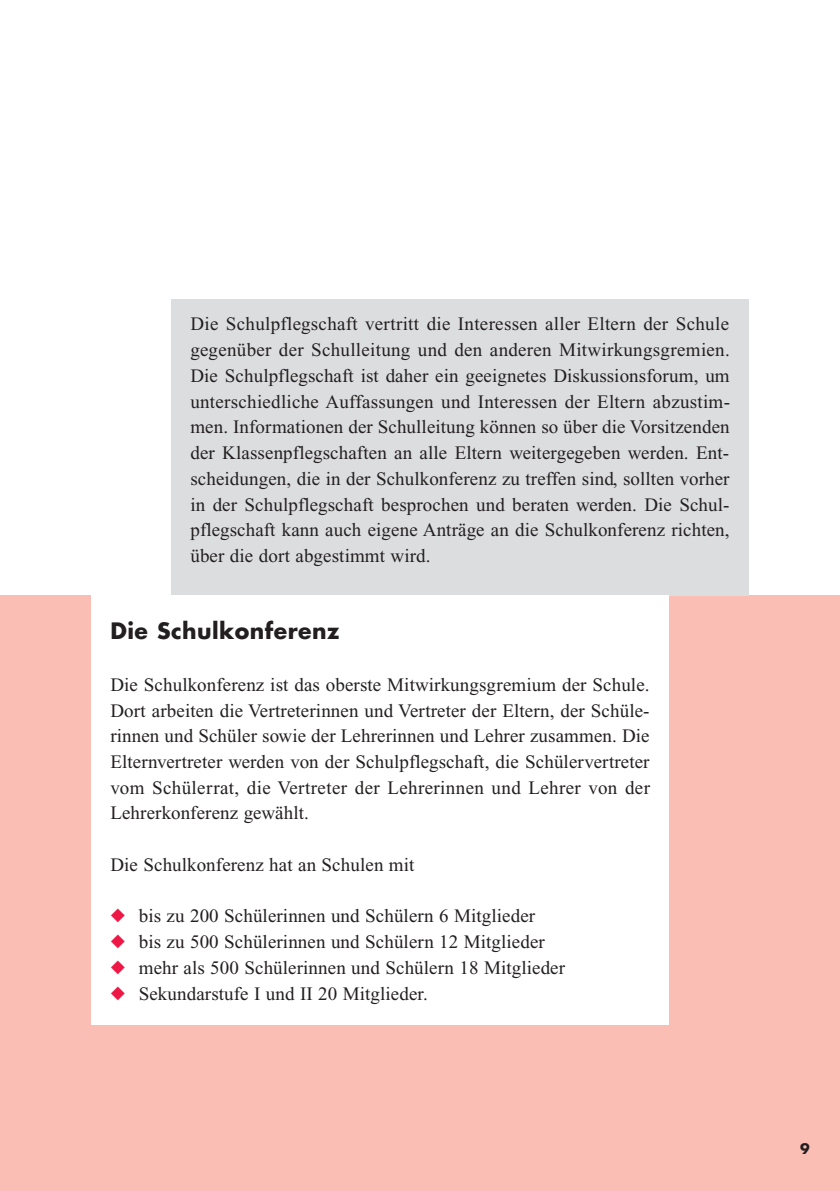
<style>
.page{position:relative;width:840px;height:1191px;background:#fff}
.page>*{position:absolute;margin:0;border:0;box-sizing:border-box;transform-origin:0 0}
.t1{font:700 22px "Futura";letter-spacing:.02em;color:#231f20}
.t2{font:19px/25.8px "Times";letter-spacing:.005em;color:#231f20;text-align:justify}
.t3{font:700 14px "Futura";color:#231f20}
.s1{color:#ed1845}
</style>
<div class="page">
<div style="left:0;top:595px;width:839px;height:596px;background:#fabeb5"></div>
<div style="left:171px;top:299px;width:577px;height:296px;background:#dcdddf"></div>
<div style="left:91px;top:595px;width:577px;height:430px;background:#fff"></div>
<p class="t2" style="left:190px;top:313px;width:540px">Die Schulpflegschaft vertritt die Interessen aller Eltern der Schule gegenüber der Schulleitung und den anderen Mitwirkungsgremien.<br>Die Schulpflegschaft ist daher ein geeignetes Diskussionsforum, um unterschiedliche Auffassungen und Interessen der Eltern abzustim&shy;men. Informationen der Schulleitung können so über die Vorsitzenden der Klassenpflegschaften an alle Eltern weitergegeben werden. Ent&shy;scheidungen, die in der Schulkonferenz zu treffen sind, sollten vorher in der Schulpflegschaft besprochen und beraten werden. Die Schul&shy;pflegschaft kann auch eigene Anträge an die Schulkonferenz richten, über die dort abgestimmt wird.</p>
<p class="t1" style="left:110px;top:621px;width:230px">Die Schulkonferenz</p>
<p class="t2" style="left:110px;top:673px;width:541px">Die Schulkonferenz ist das oberste Mitwirkungsgremium der Schule.<br>Dort arbeiten die Vertreterinnen und Vertreter der Eltern, der Schüle&shy;rinnen und Schüler sowie der Lehrerinnen und Lehrer zusammen. Die Elternvertreter werden von der Schulpflegschaft, die Schülervertreter vom Schülerrat, die Vertreter der Lehrerinnen und Lehrer von der Lehrerkonferenz gewählt.</p>
<p class="t2" style="left:110px;top:853px;width:305px">Die Schulkonferenz hat an Schulen mit</p>
<p class="t2" style="left:110px;top:905px;width:426px"><span class="s1">◆</span> bis zu 200 Schülerinnen und Schülern 6 Mitglieder</p>
<p class="t2" style="left:110px;top:930px;width:436px"><span class="s1">◆</span> bis zu 500 Schülerinnen und Schülern 12 Mitglieder</p>
<p class="t2" style="left:110px;top:956px;width:456px"><span class="s1">◆</span> mehr als 500 Schülerinnen und Schülern 18 Mitglieder</p>
<p class="t2" style="left:110px;top:982px;width:318px"><span class="s1">◆</span> Sekundarstufe I und II 20 Mitglieder.</p>
<p class="t3" style="left:799px;top:1142px;width:11px">9</p>
</div>
